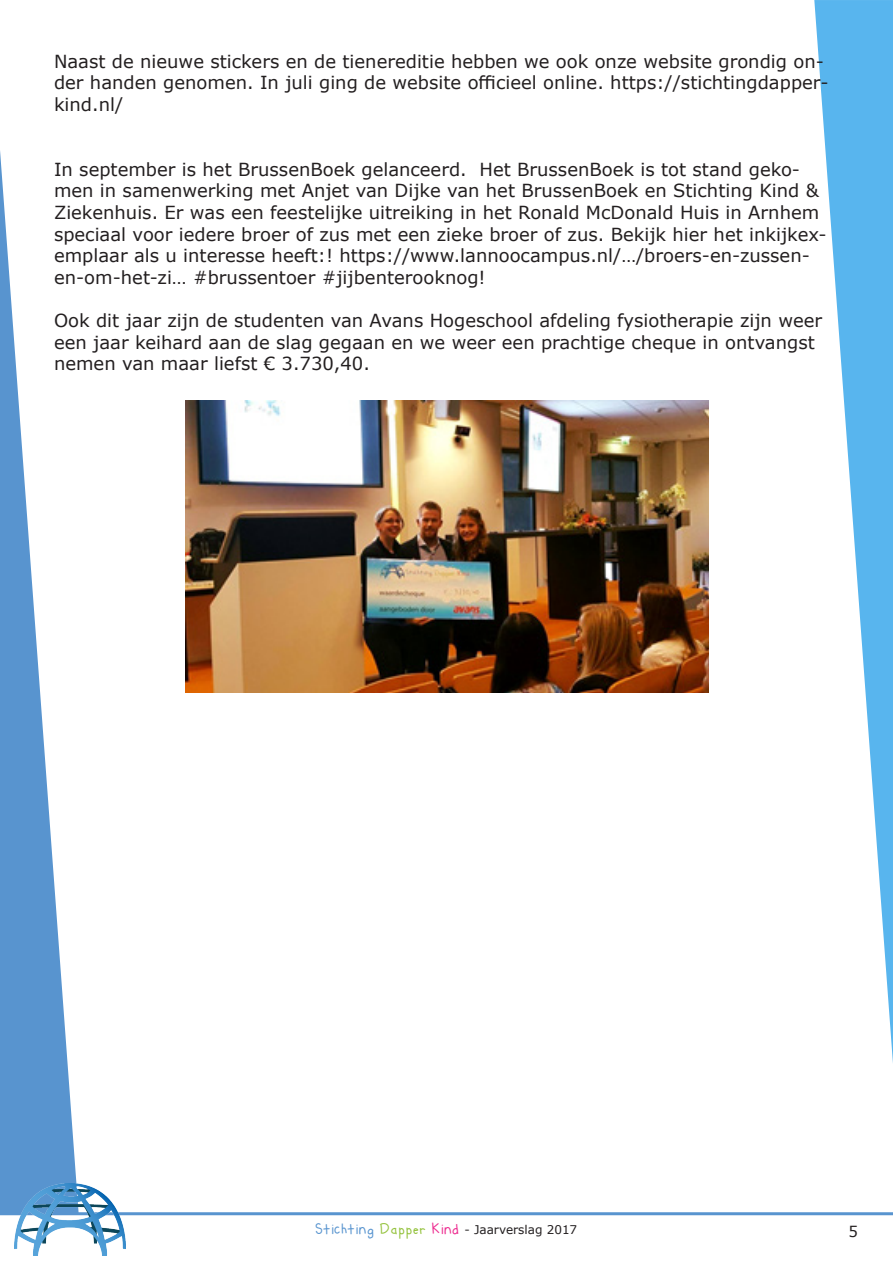
<style>
.page{position:relative;width:893px;height:1263px;background:#fff}
.page>*{position:absolute;margin:0;border:0;box-sizing:border-box;transform-origin:0 0}
.t1{font:18px/21.6px "Verdana";color:#231f20}
.t2{font:15px "Verdana";color:#231f20}
.t3{font:12px "Verdana";color:#231f20}
.s1{font-family:"Kiddish";font-size:18px;color:#5894cf}
.s2{font-family:"Kiddish";font-size:18px;color:#94c23d}
.s3{font-family:"Kiddish";font-size:18px;color:#ed2c90}
</style>
<div class="page">
<svg style="left:0;top:151px;width:79px;height:1061px"></svg>
<svg style="left:814px;top:0;width:79px;height:1063px"></svg>
<hr style="left:0;top:1212px;width:893px;height:3px;background:#5894cf">
<img style="left:15px;top:1184px;width:110px;height:71px">
<img style="left:186px;top:400px;width:522px;height:292px">
<p class="t1" style="left:54px;top:50px;width:776px">Naast de nieuwe stickers en de tienereditie hebben we ook onze website grondig on&shy;der handen genomen. In juli ging de website officieel online. https://stichtingdapper&shy;kind.nl/</p>
<p class="t1" style="left:54px;top:158px;width:774px">In september is het BrussenBoek gelanceerd. Het BrussenBoek is tot stand geko&shy;men in samenwerking met Anjet van Dijke van het BrussenBoek en Stichting Kind &amp; Ziekenhuis. Er was een feestelijke uitreiking in het Ronald McDonald Huis in Arnhem speciaal voor iedere broer of zus met een zieke broer of zus. Bekijk hier het inkijkex&shy;emplaar als u interesse heeft:! https://www.lannoocampus.nl/…/broers-en-zussen&shy;en-om-het-zi… #brussentoer #jijbenterooknog!</p>
<p class="t1" style="left:54px;top:309px;width:770px">Ook dit jaar zijn de studenten van Avans Hogeschool afdeling fysiotherapie zijn weer een jaar keihard aan de slag gegaan en we weer een prachtige cheque in ontvangst nemen van maar liefst € 3.730,40.</p>
<p class="t3" style="left:316px;top:1222px;width:263px"><span class="s1">Stichting</span> <span class="s2">Dapper</span> <span class="s3">Kind</span> - Jaarverslag 2017</p>
<p class="t2" style="left:848px;top:1221px;width:11px">5</p>
</div>
